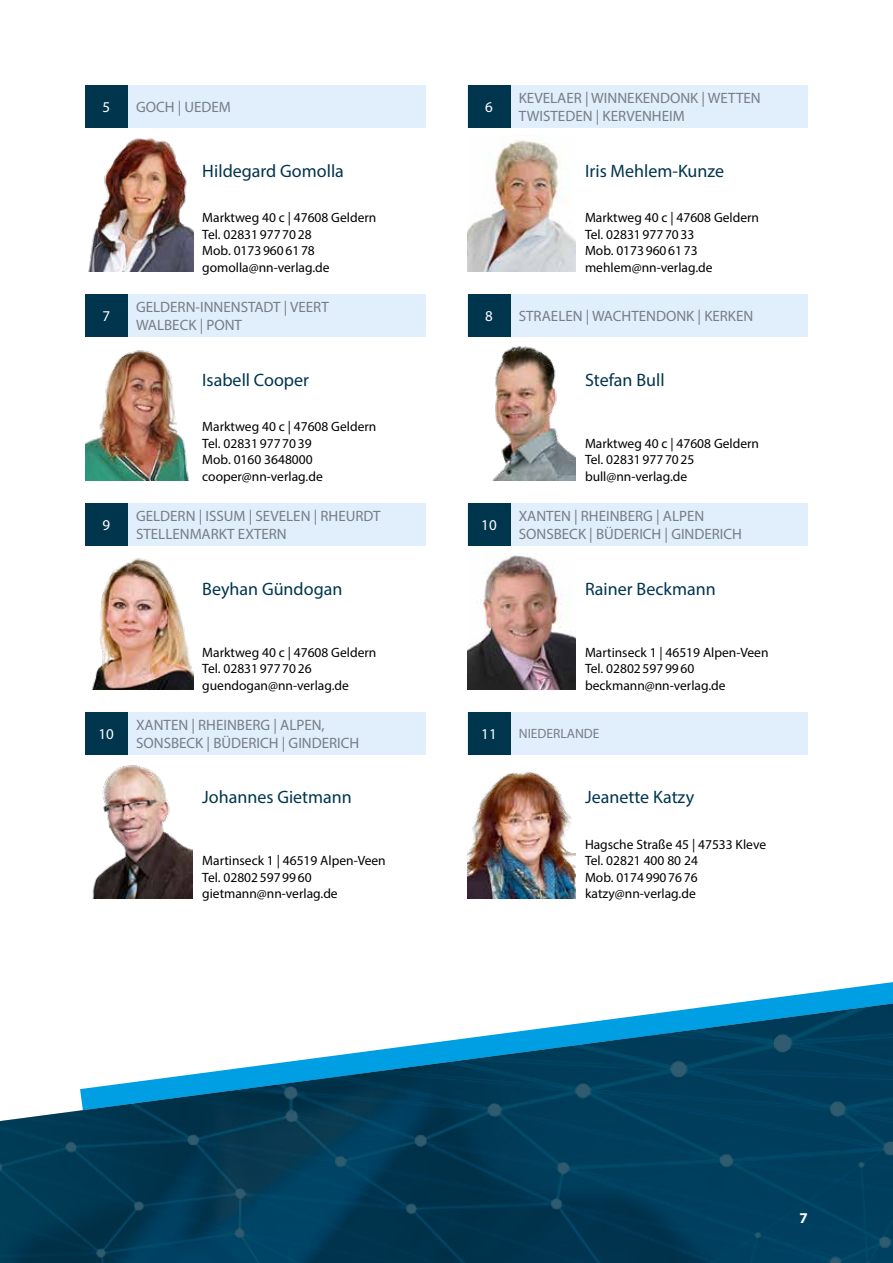
<style>
.page{position:relative;width:893px;height:1263px;background:#fff}
.page>*{position:absolute;margin:0;border:0;box-sizing:border-box;transform-origin:0 0}
.t1{font:18px "Myriad Pro";color:#00354e}
.t2{font:15px/18px "Myriad Pro";color:#767e87}
.t3{font:15px "Myriad Pro";color:#fff}
.t4{font:700 15px "Myriad Pro";color:#fff}
.t5{font:13.5px/16.5px "Myriad Pro";color:#000}
.t6{font:13.5px "Myriad Pro";color:#767e87}
</style>
<div class="page">
<svg style="left:735px;top:982px;width:158px;height:21px"></svg>
<div style="left:85px;top:503px;width:340px;height:42px;background:#e1eefb"></div>
<img style="left:92px;top:558px;width:101px;height:131px">
<div style="left:85px;top:503px;width:43px;height:43px;background:#00354e"></div>
<div style="left:85px;top:85px;width:340px;height:43px;background:#e1eefb"></div>
<img style="left:88px;top:138px;width:105px;height:134px">
<div style="left:85px;top:85px;width:43px;height:43px;background:#00354e"></div>
<div style="left:468px;top:85px;width:340px;height:43px;background:#e1eefb"></div>
<img style="left:468px;top:140px;width:108px;height:131px">
<div style="left:468px;top:85px;width:42px;height:43px;background:#00354e"></div>
<div style="left:468px;top:503px;width:340px;height:42px;background:#e1eefb"></div>
<img style="left:468px;top:555px;width:108px;height:134px">
<div style="left:468px;top:503px;width:42px;height:43px;background:#00354e"></div>
<div style="left:85px;top:712px;width:340px;height:42px;background:#e1eefb"></div>
<img style="left:92px;top:765px;width:101px;height:133px">
<div style="left:85px;top:712px;width:43px;height:43px;background:#00354e"></div>
<div style="left:85px;top:294px;width:340px;height:42px;background:#e1eefb"></div>
<img style="left:85px;top:350px;width:105px;height:131px">
<div style="left:85px;top:294px;width:43px;height:43px;background:#00354e"></div>
<div style="left:468px;top:294px;width:340px;height:42px;background:#e1eefb"></div>
<img style="left:492px;top:346px;width:84px;height:135px">
<div style="left:468px;top:294px;width:42px;height:43px;background:#00354e"></div>
<div style="left:468px;top:712px;width:340px;height:42px;background:#e1eefb"></div>
<img style="left:468px;top:771px;width:108px;height:127px">
<div style="left:468px;top:712px;width:42px;height:43px;background:#00354e"></div>
<img style="left:0;top:1003px;width:893px;height:260px">
<p class="t3" style="left:102px;top:98px;width:9px">5</p>
<p class="t2" style="left:519px;top:89px;width:244px">KEVELAER | WINNEKENDONK | WETTEN<br>TWISTEDEN | KERVENHEIM</p>
<p class="t2" style="left:136px;top:98px;width:96px">GOCH | UEDEM</p>
<p class="t3" style="left:485px;top:98px;width:9px">6</p>
<h1 class="t1" style="left:202px;top:160px;width:143px">Hildegard Gomolla</h1>
<p class="t5" style="left:202px;top:209px;width:176px">Marktweg 40 c | 47608 Geldern<br>Tel. 028319777028<br>Mob. 01739606178 gomolla@nn-verlag.de</p>
<h1 class="t1" style="left:585px;top:160px;width:141px">Iris Mehlem-Kunze</h1>
<p class="t5" style="left:585px;top:209px;width:176px">Marktweg 40 c | 47608 Geldern<br>Tel. 028319777033<br>Mob. 01739606173 mehlem@nn-verlag.de</p>
<p class="t2" style="left:136px;top:298px;width:194px">GELDERN-INNENSTADT | VEERT<br>WALBECK | PONT</p>
<p class="t3" style="left:102px;top:307px;width:9px">7</p>
<p class="t2" style="left:519px;top:307px;width:236px">STRAELEN | WACHTENDONK | KERKEN</p>
<p class="t3" style="left:485px;top:307px;width:9px">8</p>
<p class="t3" style="left:102px;top:516px;width:9px">9</p>
<p class="t3" style="left:99px;top:725px;width:17px">10</p>
<h1 class="t1" style="left:202px;top:368px;width:108px">Isabell Cooper</h1>
<p class="t5" style="left:202px;top:418px;width:176px">Marktweg 40 c | 47608 Geldern<br>Tel. 028319777039<br>Mob. 0160 3648000 cooper@nn-verlag.de</p>
<p class="t2" style="left:136px;top:506px;width:246px">GELDERN | ISSUM | SEVELEN | RHEURDT<br>STELLENMARKT EXTERN</p>
<h1 class="t1" style="left:202px;top:577px;width:142px">Beyhan Gündogan</h1>
<p class="t5" style="left:202px;top:643px;width:176px">Marktweg 40 c | 47608 Geldern<br>Tel. 028319777026 guendogan@nn-verlag.de</p>
<p class="t2" style="left:136px;top:715px;width:225px">XANTEN | RHEINBERG | ALPEN,<br>SONSBECK | BÜDERICH | GINDERICH</p>
<h1 class="t1" style="left:202px;top:786px;width:151px">Johannes Gietmann</h1>
<p class="t5" style="left:202px;top:852px;width:185px">Martinseck 1 | 46519 Alpen-Veen<br>Tel. 028025979960 gietmann@nn-verlag.de</p>
<p class="t3" style="left:481px;top:516px;width:17px">10</p>
<p class="t3" style="left:481px;top:725px;width:17px">11</p>
<h1 class="t1" style="left:585px;top:368px;width:81px">Stefan Bull</h1>
<p class="t5" style="left:585px;top:435px;width:176px">Marktweg 40 c | 47608 Geldern<br>Tel. 028319777025 bull@nn-verlag.de</p>
<p class="t2" style="left:519px;top:506px;width:225px">XANTEN | RHEINBERG | ALPEN<br>SONSBECK | BÜDERICH | GINDERICH</p>
<h1 class="t1" style="left:585px;top:577px;width:132px">Rainer Beckmann</h1>
<p class="t5" style="left:585px;top:643px;width:185px">Martinseck 1 | 46519 Alpen-Veen<br>Tel. 028025979960 beckmann@nn-verlag.de</p>
<p class="t6" style="left:519px;top:725px;width:82px">NIEDERLANDE</p>
<h1 class="t1" style="left:585px;top:786px;width:111px">Jeanette Katzy</h1>
<p class="t5" style="left:585px;top:836px;width:183px">Hagsche Straße 45 | 47533 Kleve<br>Tel. 02821 400 80 24<br>Mob. 01749907676 katzy@nn-verlag.de</p>
<p class="t4" style="left:800px;top:1208px;width:10px">7</p>
</div>
